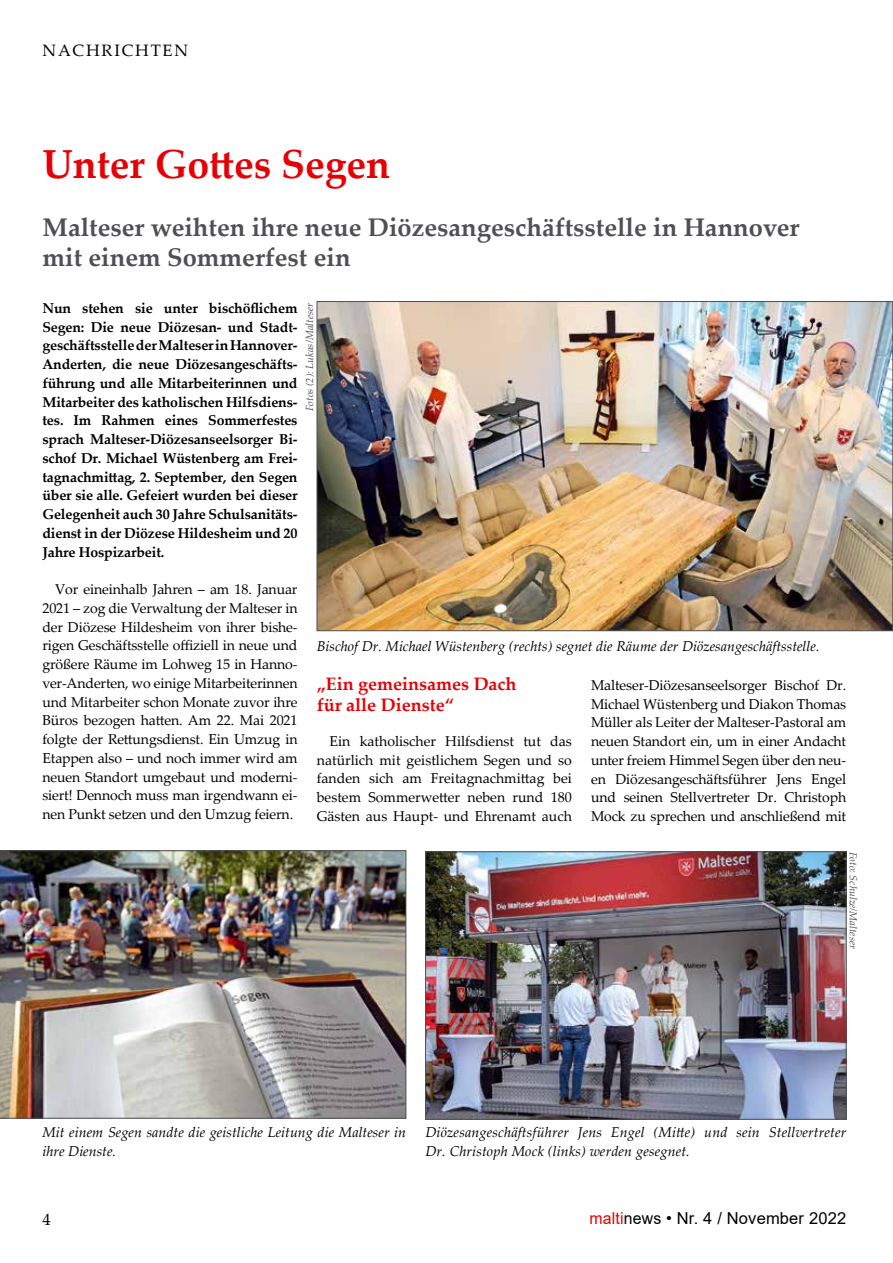
<style>
.page{position:relative;width:893px;height:1263px;background:#fff}
.page>*{position:absolute;margin:0;border:0;box-sizing:border-box;transform-origin:0 0}
.t1{font:700 40.5px "Palatino Linotype";color:#e60005}
.t2{font:700 25.5px/30px "Palatino Linotype";color:#504f53}
.t3{font:700 18px/21.8px "Palatino Linotype";color:#e60005}
.t4{font:16.5px "Arial";letter-spacing:.01em;color:#000;scale:.96 1}
.t5{font:16.5px "Palatino Linotype";letter-spacing:.11em;color:#000}
.t6{font:14.25px/18.8px "Palatino Linotype";letter-spacing:-.01em;color:#000;text-align:justify}
.t7{font:700 14.25px/18.8px "Palatino Linotype";letter-spacing:-.01em;color:#000;text-align:justify}
.t8{font:italic 14.25px/18.8px "Palatino Linotype";color:#000}
.t9{font:italic 10.5px "Palatino Linotype";color:#504f53}
.s1{color:#e60005}
</style>
<div class="page">
<img style="left:319px;top:303px;width:572px;height:326px">
<img style="left:0;top:850px;width:406px;height:268px">
<img style="left:427px;top:853px;width:417px;height:264px">
<div style="left:425px;top:851px;width:421px;height:268px;border:1px solid #504f53"></div>
<p class="t5" style="left:43px;top:38px;width:147px">Nachrichten</p>
<h1 class="t1" style="left:42px;top:136px;width:349px">Unter Gottes Segen</h1>
<h2 class="t2" style="left:43px;top:211px;width:758px">Malteser weihten ihre neue Diözesangeschäftsstelle in Hannover mit einem Sommerfest ein</h2>
<p class="t7" style="left:42px;top:298px;width:257px">Nun stehen sie unter bischöflichem Segen: Die neue Diözesan- und Stadt&shy;geschäftsstelle der Malteser in Hannover-Anderten, die neue Diözesangeschäfts&shy;führung und alle Mitarbeiterinnen und Mitarbeiter des katholischen Hilfsdiens&shy;tes. Im Rahmen eines Sommerfestes sprach Malteser-Diözesanseelsorger Bi&shy;schof Dr. Michael Wüstenberg am Frei&shy;tagnachmittag, 2. September, den Segen über sie alle. Gefeiert wurden bei dieser Gelegenheit auch 30 Jahre Schulsanitäts&shy;dienst in der Diözese Hildesheim und 20<br>Jahre Hospizarbeit.</p>
<p class="t6" style="left:42px;top:579px;width:257px;text-indent:13px">Vor eineinhalb Jahren – am 18. Januar 2021 – zog die Verwaltung der Malteser in der Diözese Hildesheim von ihrer bishe&shy;rigen Geschäftsstelle offiziell in neue und größere Räume im Lohweg 15 in Hanno&shy;ver-Anderten, wo einige Mitarbeiterinnen und Mitarbeiter schon Monate zuvor ihre Büros bezogen hatten. Am 22. Mai 2021 folgte der Rettungsdienst. Ein Umzug in Etappen also – und noch immer wird am neuen Standort umgebaut und moderni&shy;siert! Dennoch muss man irgendwann ei&shy;nen Punkt setzen und den Umzug feiern.</p>
<p class="t9" style="left:302px;top:411px;width:110px;rotate:-90deg">Fotos (2): Lukas/Malteser</p>
<p class="t8" style="left:317px;top:636px;width:504px">Bischof Dr. Michael Wüstenberg (rechts) segnet die Räume der Diözesangeschäftsstelle.</p>
<p class="t3" style="left:317px;top:672px;width:201px">„Ein gemeinsames Dach für alle Dienste“</p>
<p class="t6" style="left:317px;top:731px;width:257px;text-indent:13px">Ein katholischer Hilfsdienst tut das natürlich mit geistlichem Segen und so fanden sich am Freitagnachmittag bei bestem Sommerwetter neben rund 180<br>Gästen aus Haupt- und Ehrenamt auch</p>
<p class="t6" style="left:591px;top:675px;width:257px">Malteser-Diözesanseelsorger Bischof Dr.<br>Michael Wüstenberg und Diakon Thomas Müller als Leiter der Malteser-Pastoral am neuen Standort ein, um in einer Andacht unter freiem Himmel Segen über den neu&shy;en Diözesangeschäftsführer Jens Engel und seinen Stellvertreter Dr. Christoph Mock zu sprechen und anschließend mit</p>
<p class="t9" style="left:861px;top:851px;width:99px;rotate:90deg">Foto: Schulze/Malteser</p>
<p class="t8" style="left:43px;top:1122px;width:365px">Mit einem Segen sandte die geistliche Leitung die Malteser in ihre Dienste.</p>
<p class="t8" style="left:425px;top:1122px;width:422px">Diözesangeschäftsführer Jens Engel (Mitte) und sein Stellvertreter<br>Dr. Christoph Mock (links) werden gesegnet.</p>
<p class="t5" style="left:43px;top:1207px;width:10px">4</p>
<p class="t4" style="left:590px;top:1207px;width:269px"><span class="s1">malti</span>news • Nr. 4 / November 2022</p>
</div>
